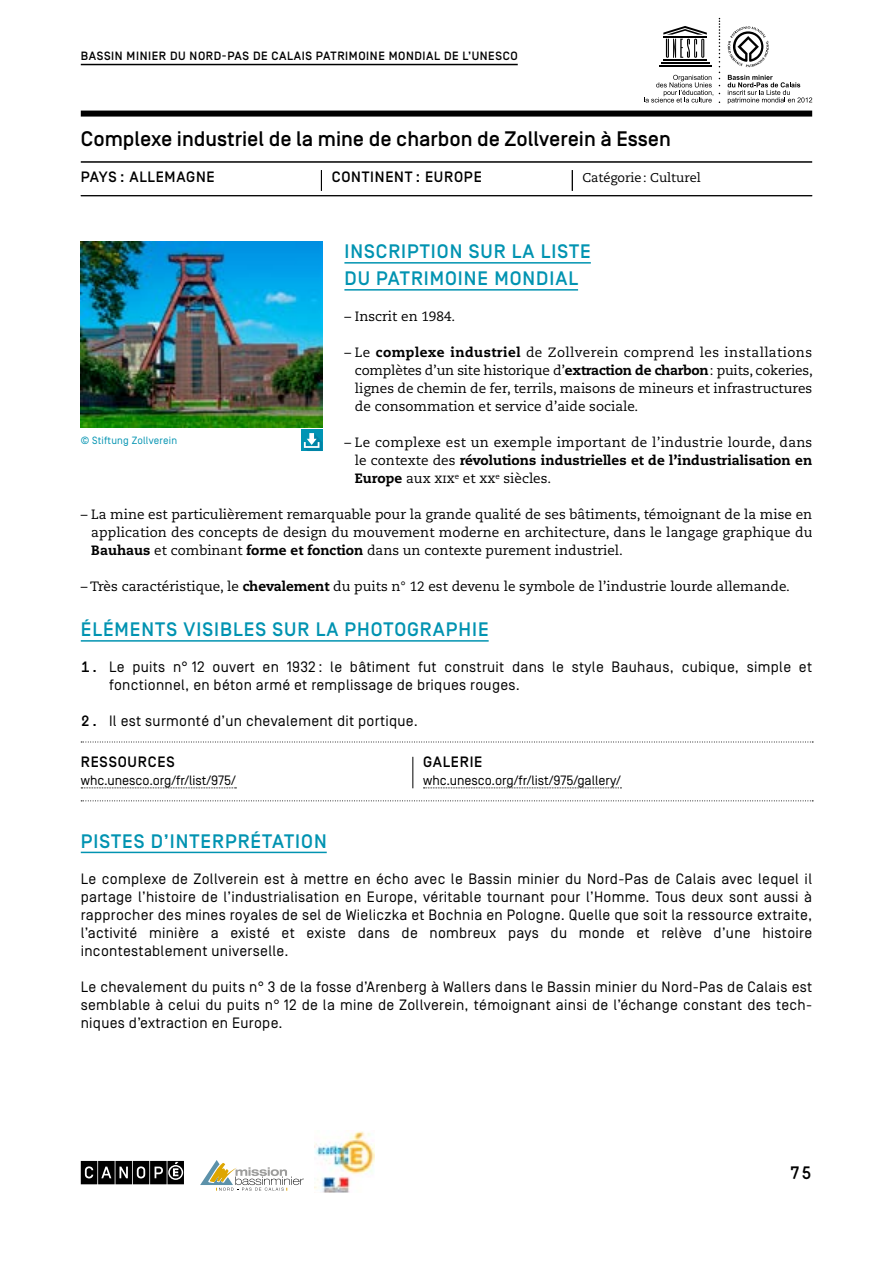
<style>
.page{position:relative;width:893px;height:1263px;background:#fff}
.page>*{position:absolute;margin:0;border:0;box-sizing:border-box;transform-origin:0 0}
.t1{font:500 21px "Simplon BP";color:#000}
.t2{font:500 19.5px/27px "Simplon BP";letter-spacing:.05em;color:#0193b1}
.t3{font:500 18px "Simplon BP Mono";color:#000}
.t4{font:15px/18px "Simplon BP Regular";letter-spacing:.02em;color:#000;text-align:justify}
.t5{font:500 15px "Simplon BP";letter-spacing:.05em;color:#000}
.t6{font:13.5px/18px "Caecilia LT Std";color:#000;text-align:justify}
.t7{font:13.5px "Simplon BP Regular";color:#000}
.t8{font:12.75px "Caecilia LT Std";color:#000}
.t9{font:500 12px "Simplon BP";letter-spacing:.05em;color:#000}
.t10{font:10.5px "Simplon BP Regular";letter-spacing:.02em;color:#0193b1}
.s1{font-weight:800}
.s2{font-family:"Simplon BP Mono";font-weight:500}
</style>
<div class="page">
<hr style="left:81px;top:64px;width:437px;height:1px;background:#000">
<svg style="left:81px;top:1161px;width:103px;height:23px"></svg>
<svg style="left:200px;top:1160px;width:104px;height:31px"></svg>
<img style="left:314px;top:1130px;width:61px;height:62px">
<hr style="left:344px;top:262px;width:247px;height:2px;background:#0193b1">
<hr style="left:344px;top:289px;width:234px;height:2px;background:#0193b1">
<hr style="left:81px;top:640px;width:408px;height:2px;background:#0193b1">
<hr style="left:81px;top:852px;width:246px;height:1px;background:#0193b1">
<svg style="left:81px;top:787px;width:155px;height:1px"></svg>
<svg style="left:423px;top:787px;width:198px;height:1px"></svg>
<hr style="left:412px;top:757px;width:1px;height:31px;background:#000">
<svg style="left:81px;top:742px;width:732px;height:1px"></svg>
<svg style="left:81px;top:800px;width:732px;height:1px"></svg>
<img style="left:81px;top:242px;width:241px;height:185px">
<svg style="left:728px;top:26px;width:41px;height:41px"></svg>
<svg style="left:728px;top:75px;width:84px;height:29px"></svg>
<svg style="left:644px;top:18px;width:76px;height:85px"></svg>
<svg style="left:321px;top:170px;width:1px;height:21px"></svg>
<svg style="left:572px;top:170px;width:1px;height:21px"></svg>
<hr style="left:81px;top:195px;width:731px;height:1px;background:#000">
<div style="left:81px;top:111px;width:731px;height:6px;background:#000"></div>
<hr style="left:81px;top:161px;width:731px;height:2px;background:#000">
<div style="left:301px;top:430px;width:21px;height:21px;background:#0094b4"></div>
<svg style="left:304px;top:433px;width:18px;height:18px"></svg>
<p class="t9" style="left:81px;top:49px;width:438px">BASSIN MINIER DU NORD-PAS DE CALAIS PATRIMOINE MONDIAL DE L’UNESCO</p>
<h1 class="t1" style="left:81px;top:127px;width:592px">Complexe industriel de la mine de charbon de Zollverein à Essen</h1>
<p class="t5" style="left:81px;top:168px;width:17px">PAYS</p>
<p class="t5" style="left:120px;top:168px;width:19px">: ALLE</p>
<p class="t5" style="left:165px;top:168px;width:50px">MAGNE</p>
<p class="t5" style="left:332px;top:168px;width:104px">CONTINENT : EURO</p>
<p class="t5" style="left:464px;top:168px;width:17px">PE</p>
<p class="t8" style="left:583px;top:170px;width:120px">Catégorie: Culturel</p>
<h2 class="t2" style="left:344px;top:238px;width:245px;text-indent:167px">LALISTE<br>DU PATRIMOINE MONDIAL</h2>
<p class="t6" style="left:344px;top:308px;width:112px">– Inscrit en 1984.</p>
<p class="t6" style="left:355px;top:344px;width:459px;text-indent:-11px">– Le <span class="s1">complexe industriel</span> de Zollverein comprend les installations complètes d’un site historique d’<span class="s1">extraction de charbon</span>: puits, cokeries, lignes de chemin de fer, terrils, maisons de mineurs et infrastructures de consommation et service d’aide sociale.</p>
<p class="t6" style="left:355px;top:434px;width:459px;text-indent:-11px">– Le complexe est un exemple important de l’industrie lourde, dans le contexte des <span class="s1">révolutions industrielles et de l’industrialisation en Europe</span> aux xix<sup>e</sup> et xx<sup>e</sup> siècles.</p>
<p class="t6" style="left:91px;top:506px;width:723px;text-indent:-11px">– La mine est particulièrement remarquable pour la grande qualité de ses bâtiments, témoignant de la mise en application des concepts de design du mouvement moderne en architecture, dans le langage graphique du <span class="s1">Bauhaus</span> et combinant <span class="s1">forme et fonction</span> dans un contexte purement industriel.</p>
<p class="t6" style="left:81px;top:578px;width:711px">– Très caractéristique, le <span class="s1">chevalement</span> du puits n° 12 est devenu le symbole de l’industrie lourde allemande.</p>
<h2 class="t2" style="left:81px;top:616px;width:164px">ÉLÉMENTS VISIBLES</h2>
<h2 class="t2" style="left:272px;top:616px;width:13px">SUR</h2>
<h2 class="t2" style="left:316px;top:616px;width:92px">LA PHOTOGRA</h2>
<h2 class="t2" style="left:446px;top:616px;width:35px">PHIE</h2>
<p class="t4" style="left:109px;top:658px;width:705px;text-indent:-28px"><span class="s2">1.</span> Le puits n° 12 ouvert en 1932 : le bâtiment fut construit dans le style Bauhaus, cubique, simple et fonctionnel, en béton armé et remplissage de briques rouges.</p>
<p class="t4" style="left:81px;top:712px;width:339px"><span class="s2">2.</span> Il est surmonté d’un chevalement dit portique.</p>
<p class="t5" style="left:81px;top:753px;width:11px">RESSOUR</p>
<p class="t5" style="left:148px;top:753px;width:19px">CES</p>
<p class="t7" style="left:81px;top:772px;width:156px">whc.unesco.org/fr/list/975/</p>
<h2 class="t2" style="left:344px;top:238px;width:138px">INSCRI PTION SUR</h2>
<p class="t10" style="left:81px;top:435px;width:98px">© Stiftung Zollverein</p>
<p class="t5" style="left:423px;top:753px;width:10px">GALERIE</p>
<p class="t7" style="left:423px;top:772px;width:199px">whc.unesco.org/fr/list/975/gallery/</p>
<h2 class="t2" style="left:81px;top:828px;width:247px">PISTES D’INTERPRÉTATIO N</h2>
<p class="t4" style="left:81px;top:870px;width:733px">Le complexe de Zollverein est à mettre en écho avec le Bassin minier du Nord-Pas de Calais avec lequel il partage l’histoire de l’industrialisation en Europe, véritable tournant pour l’Homme. Tous deux sont aussi à rapprocher des mines royales de sel de Wieliczka et Bochnia en Pologne. Quelle que soit la ressource extraite, l’activité minière a existé et existe dans de nombreux pays du monde et relève d’une histoire incontestablement universelle.</p>
<p class="t4" style="left:81px;top:978px;width:733px">Le chevalement du puits n° 3 de la fosse d’Arenberg à Wallers dans le Bassin minier du Nord-Pas de Calais est semblable à celui du puits n° 12 de la mine de Zollverein, témoignant ainsi de l’échange constant des tech&shy;niques d’extraction en Europe.</p>
<p class="t3" style="left:789px;top:1161px;width:24px">75</p>
</div>
